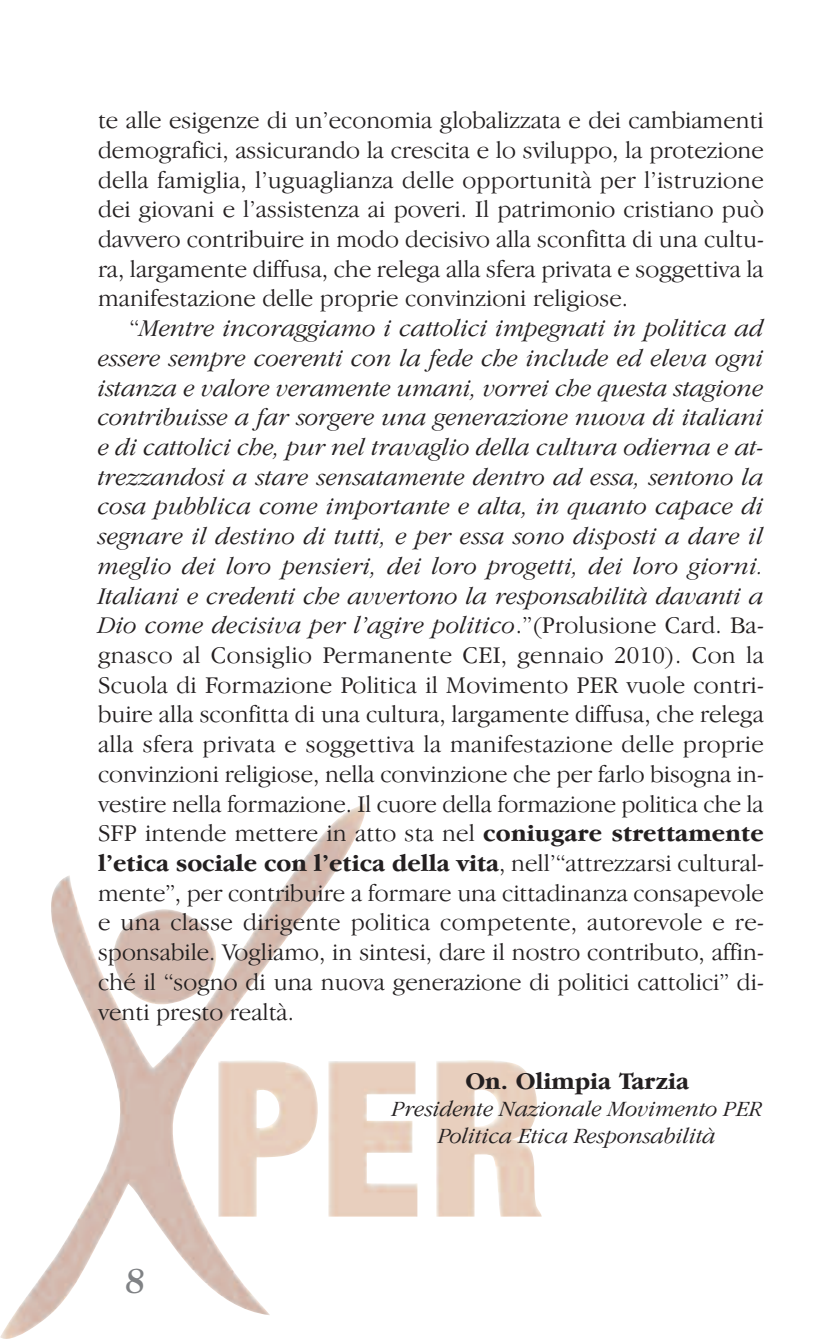
<style>
.page{position:relative;width:830px;height:1340px;background:#fff}
.page>*{position:absolute;margin:0;border:0;box-sizing:border-box;transform-origin:0 0}
.t1{font:italic 700 36px "Goudy";color:#808285}
.t2{font:300 24.75px/29.7px "Garamond IT Cby BT";color:#231f20;text-align:justify}
.t3{font:700 24.75px "Garamond IT Cby BT";color:#231f20}
.t4{font:italic 300 22.5px/27px "Garamond IT Cby BT";color:#231f20;text-align:center}
.s1{font-style:italic}
.s2{font-weight:700}
</style>
<div class="page">
<img style="left:0;top:803px;width:542px;height:535px">
<p class="t2" style="left:98px;top:107px;width:667px">te alle esigenze di un’economia globalizzata e dei cambiamenti demografici, assicurando la crescita e lo sviluppo, la protezione della famiglia, l’uguaglianza delle opportunità per l’istruzione dei giovani e l’assistenza ai poveri. Il patrimonio cristiano può davvero contribuire in modo decisivo alla sconfitta di una cultu&shy;ra, largamente diffusa, che relega alla sfera privata e soggettiva la manifestazione delle proprie convinzioni religiose.</p>
<p class="t2" style="left:98px;top:315px;width:667px;text-indent:32px">“<span class="s1">Mentre incoraggiamo i cattolici impegnati in politica ad essere sempre coerenti con la fede che include ed eleva ogni istanza e valore veramente umani, vorrei che questa stagione contribuisse a far sorgere una generazione nuova di italiani e di cattolici che, pur nel travaglio della cultura odierna e at&shy;trezzandosi a stare sensatamente dentro ad essa, sentono la cosa pubblica come importante e alta, in quanto capace di segnare il destino di tutti, e per essa sono disposti a dare il meglio dei loro pensieri, dei loro progetti, dei loro giorni.<br>Italiani e credenti che avvertono la responsabilità davanti a Dio come decisiva per l’agire politico</span>.”(Prolusione Card. Ba&shy;gnasco al Consiglio Permanente CEI, gennaio 2010). Con la Scuola di Formazione Politica il Movimento PER vuole contri&shy;buire alla sconfitta di una cultura, largamente diffusa, che relega alla sfera privata e soggettiva la manifestazione delle proprie convinzioni religiose, nella convinzione che per farlo bisogna in&shy;vestire nella formazione. Il cuore della formazione politica che la SFP intende mettere in atto sta nel <span class="s2">coniugare strettamente l’etica sociale con l’etica della vita</span>, nell’“attrezzarsi cultural&shy;mente”, per contribuire a formare una cittadinanza consapevole e una classe dirigente politica competente, autorevole e re&shy;sponsabile. Vogliamo, in sintesi, dare il nostro contributo, affin&shy;ché il “sogno di una nuova generazione di politici cattolici” di&shy;venti presto realtà.</p>
<h1 class="t1" style="left:125px;top:1259px;width:22px">8</h1>
<p class="t3" style="left:465px;top:1073px;width:225px">On. Olimpia Tarzia</p>
<p class="t4" style="left:392px;top:1097px;width:371px">Presidente Nazionale Movimento PER<br>Politica Etica Responsabilità</p>
</div>
